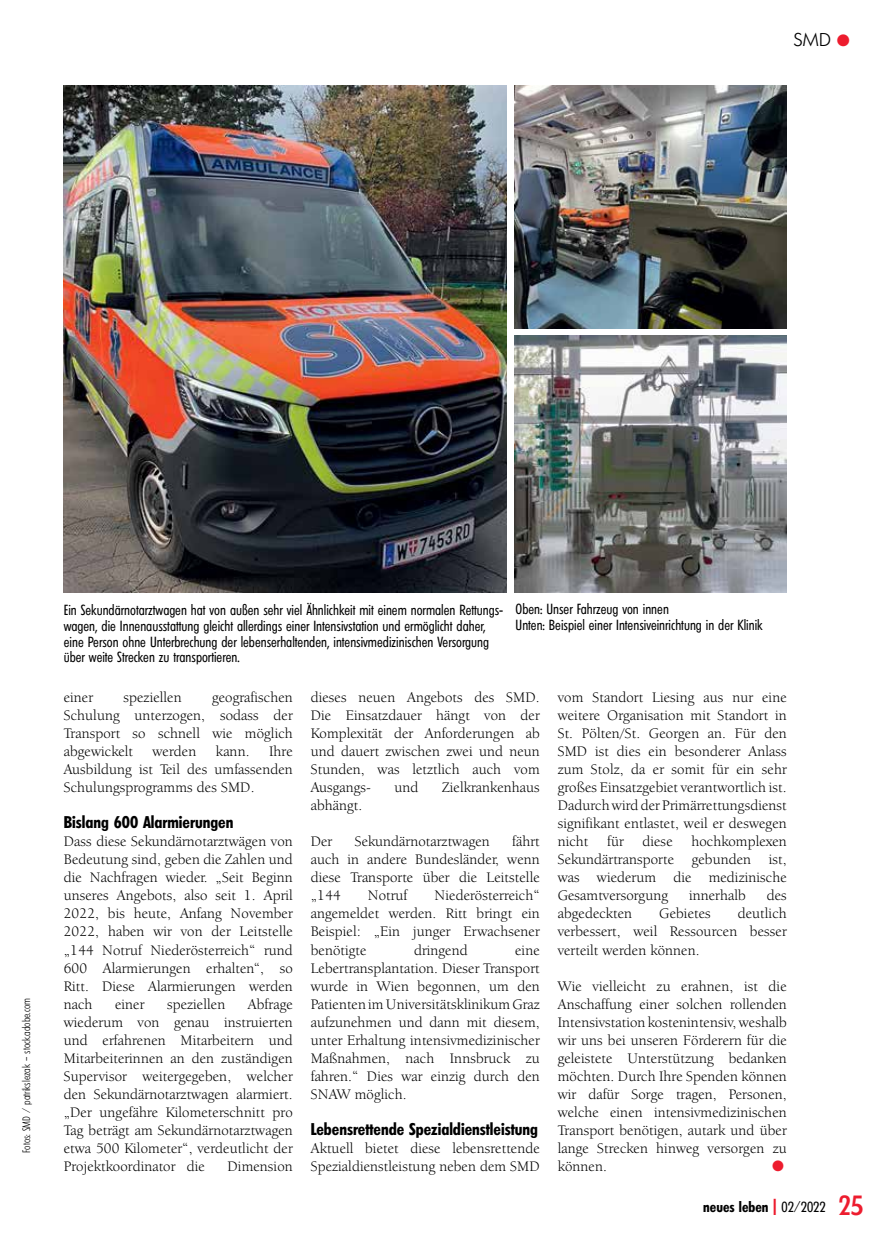
<style>
.page{position:relative;width:893px;height:1255px;background:#fff}
.page>*{position:absolute;margin:0;border:0;box-sizing:border-box;transform-origin:0 0}
.t1{font:300 18px "Limerick";color:#000}
.t2{font:600 16.5px "Climerick";color:#000}
.t3{font:15px/18px "Berkeley Oldstyle IT Cby BT";letter-spacing:.01em;color:#000;text-align:justify}
.t4{font:15px "Zapf Dingbats ITC";color:#ed1c2e}
.t5{font:14.25px/15.8px "Climerick";color:#000;scale:.95 1}
.t6{font:600 14.25px "Climerick";color:#000}
.t7{font:300 10.5px "Climerick";color:#000}
.s1{color:#ed1c2e}
.s2{font-weight:400;font-size:22.5px;color:#ed1c2e}
.s3{font-weight:400}
.s4{font-weight:500;font-size:27px;color:#ed1c2e}
</style>
<div class="page">
<img style="left:64px;top:86px;width:442px;height:507px">
<img style="left:514px;top:86px;width:273px;height:242px">
<img style="left:514px;top:336px;width:273px;height:256px">
<p class="t1" style="left:794px;top:29px;width:58px">SMD <span class="s1">●</span></p>
<p class="t7" style="left:21px;top:1152px;width:156px;rotate:-90deg">Fotos: SMD / patrikslezak – stock.adobe.com</p>
<p class="t5" style="left:64px;top:603px;width:464px">Ein Sekundärnotarztwagen hat von außen sehr viel Ähnlichkeit mit einem normalen Rettungs&shy;wagen, die Innenausstattung gleicht allerdings einer Intensivstation und ermöglicht daher, eine Person ohne Unterbrechung der lebenserhaltenden, intensivmedizinischen Versorgung über weite Strecken zu transportieren.</p>
<p class="t5" style="left:516px;top:601px;width:262px">Oben: Unser Fahrzeug von innen<br>Unten: Beispiel einer Intensiveinrichtung in der Klinik</p>
<p class="t3" style="left:64px;top:688px;width:230px;text-indent:148px">geografischen Schulung unterzogen, sodass der Transport so schnell wie möglich abgewickelt</p>
<p class="t3" style="left:64px;top:688px;width:31px">einer</p>
<p class="t3" style="left:123px;top:688px;width:60px">speziellen</p>
<p class="t3" style="left:64px;top:742px;width:230px;text-indent:205px">Ihre Ausbildung ist Teil des umfassenden Schulungsprogramms des SMD.</p>
<p class="t2" style="left:64px;top:813px;width:171px">Bislang 600 Alarmierungen</p>
<p class="t3" style="left:64px;top:832px;width:230px">Dass diese Sekundärnotarztwägen von Bedeutung sind, geben die Zahlen und die Nachfragen wieder. „Seit Beginn unseres Angebots, also seit 1. April 2022, bis heute, Anfang November 2022, haben wir von der Leitstelle „144 Notruf Niederösterreich“ rund 600 Alarmierungen erhalten“, so Ritt. Diese Alarmierungen werden nach</p>
<p class="t3" style="left:153px;top:742px;width:45px">werden</p>
<p class="t3" style="left:216px;top:742px;width:35px">kann.</p>
<p class="t3" style="left:64px;top:994px;width:230px;text-indent:184px">Abfrage wiederum von genau instruierten und erfahrenen Mitarbeitern und Mitarbeiterinnen an den zuständigen Supervisor weitergegeben, welcher den Sekundärnotarztwagen alarmiert. „Der ungefähre Kilometerschnitt pro Tag beträgt am Sekundärnotarztwagen etwa 500 Kilometer“, verdeutlicht der Projektkoordinator die</p>
<p class="t3" style="left:115px;top:994px;width:31px">einer</p>
<p class="t3" style="left:167px;top:994px;width:60px">speziellen</p>
<p class="t3" style="left:228px;top:1156px;width:67px">Dimension</p>
<p class="t3" style="left:311px;top:688px;width:230px">dieses neuen Angebots des SMD.<br>Die Einsatzdauer hängt von der Komplexität der Anforderungen ab und dauert zwischen zwei und neun Stunden, was letztlich auch vom Ausgangs-</p>
<p class="t3" style="left:394px;top:778px;width:25px">und</p>
<p class="t3" style="left:442px;top:778px;width:99px">Zielkrankenhaus</p>
<p class="t3" style="left:311px;top:796px;width:53px">abhängt.</p>
<p class="t3" style="left:311px;top:832px;width:23px">Der</p>
<p class="t3" style="left:355px;top:832px;width:137px">Sekundärnotarztwagen</p>
<p class="t3" style="left:311px;top:832px;width:230px;text-indent:201px">fährt auch in andere Bundesländer, wenn diese Transporte über die Leitstelle „144</p>
<p class="t3" style="left:368px;top:886px;width:41px">Notruf</p>
<p class="t3" style="left:311px;top:886px;width:230px;text-indent:124px">Niederösterreich“ angemeldet werden. Ritt bringt ein Beispiel: „Ein junger Erwachsener benötigte</p>
<p class="t3" style="left:414px;top:940px;width:55px">dringend</p>
<p class="t3" style="left:311px;top:940px;width:230px;text-indent:204px">eine Lebertransplantation. Dieser Transport wurde in Wien begonnen, um den Patienten im UniversitätsklinikumGraz aufzunehmen und dann mit diesem, unter Erhaltung intensivmedizinischer Maßnahmen, nach Innsbruck zu fahren.“ Dies war einzig durch den SNAW möglich.</p>
<p class="t2" style="left:311px;top:1119px;width:229px">Lebensrettende Spezialdienstleistung</p>
<p class="t3" style="left:311px;top:1138px;width:230px">Aktuell bietet diese lebensrettende<br>Spezialdienstleistung neben dem SMD</p>
<p class="t3" style="left:558px;top:688px;width:230px">vom Standort Liesing aus nur eine weitere Organisation mit Standort in St. Pölten/St. Georgen an. Für den SMD ist dies ein besonderer Anlass zum Stolz, da er somit für ein sehr großes Einsatzgebiet verantwortlich ist.<br>Dadurch wird der Primärrettungsdienst signifikant entlastet, weil er deswegen nicht für diese hochkomplexen Sekundärtransporte gebunden ist, was wiederum die medizinische Gesamtversorgung</p>
<p class="t3" style="left:689px;top:886px;width:58px">innerhalb</p>
<p class="t3" style="left:767px;top:886px;width:21px">des</p>
<p class="t3" style="left:558px;top:904px;width:230px;text-indent:180px">deutlich verbessert, weil Ressourcen besser verteilt werden können.</p>
<p class="t3" style="left:558px;top:976px;width:230px">Wie vielleicht zu erahnen, ist die Anschaffung einer solchen rollenden Intensivstation kostenintensiv, weshalb wir uns bei unseren Förderern für die geleistete Unterstützung bedanken möchten. Durch Ihre Spenden können wir dafür Sorge tragen, Personen, welche einen intensivmedizinischen Transport benötigen, autark und über lange Strecken hinweg versorgen zu können.</p>
<p class="t3" style="left:558px;top:904px;width:76px">abgedeckten</p>
<p class="t3" style="left:659px;top:904px;width:53px">Gebietes</p>
<p class="t4" style="left:772px;top:1158px;width:13px">●</p>
<p class="t6" style="left:703px;top:1198px;width:161px">neues leben <span class="s2">I</span> <span class="s3">02/2022</span> <span class="s4">25</span></p>
</div>
